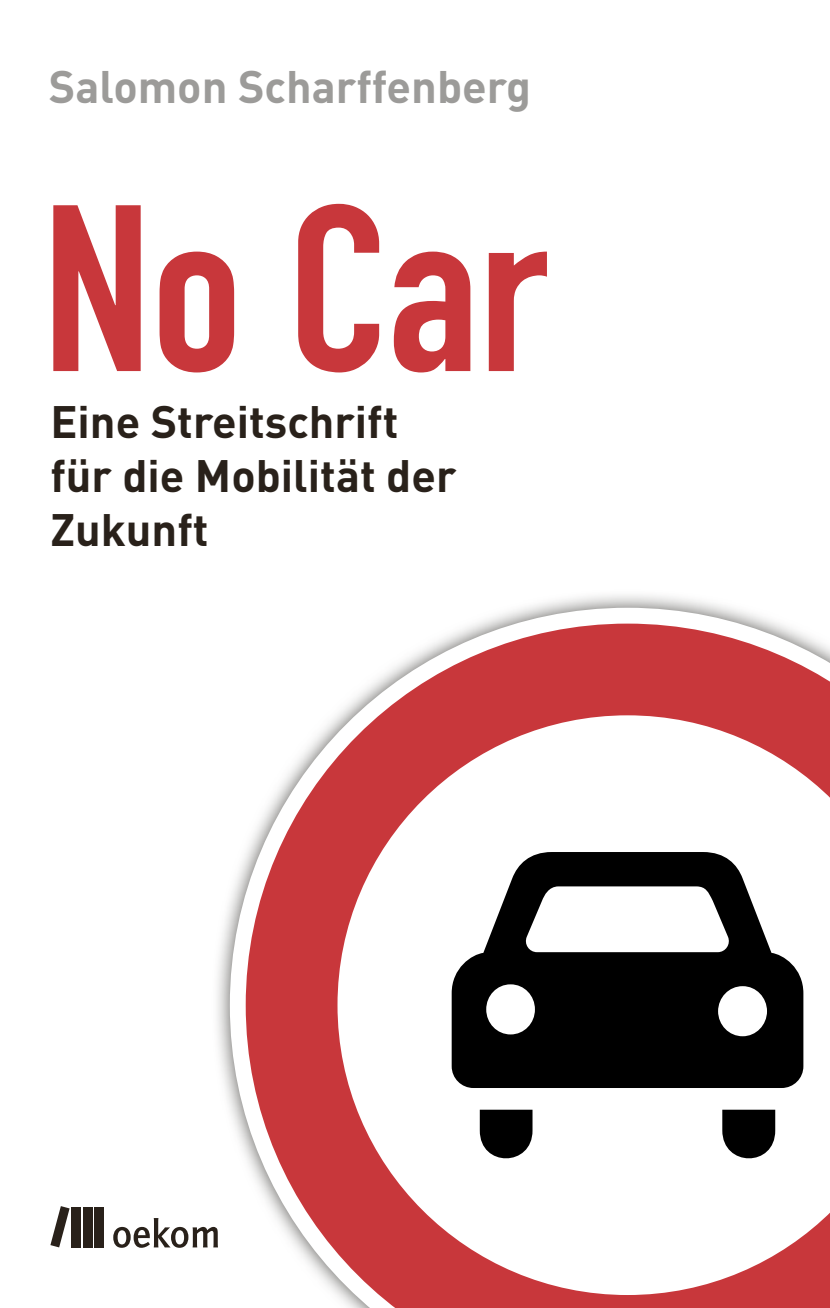
<style>
.page{position:relative;width:830px;height:1308px;background:#fff}
.page>*{position:absolute;margin:0;border:0;box-sizing:border-box;transform-origin:0 0}
.t1{font:700 232.88px "DIN Condensed";color:#c8373b;scale:1.05 1}
.t2{font:700 45px "DIN";color:#9c9b99}
.t3{font:700 44.77px/53.8px "DIN";color:#29211a}
</style>
<div class="page">
<svg style="left:230px;top:607px;width:556px;height:557px"></svg>
<svg style="left:245px;top:623px;width:584px;height:684px;fill:#c8373b"></svg>
<svg style="left:337px;top:715px;width:492px;height:580px"></svg>
<svg style="left:722px;top:1109px;width:52px;height:58px"></svg>
<svg style="left:479px;top:1109px;width:53px;height:58px"></svg>
<svg style="left:451px;top:852px;width:352px;height:236px;fill:#000"></svg>
<div style="left:95px;top:1207px;width:9px;height:40px;background:#29211a"></div>
<div style="left:83px;top:1207px;width:9px;height:40px;background:#29211a"></div>
<div style="left:72px;top:1207px;width:9px;height:40px;background:#29211a"></div>
<svg style="left:50px;top:1206px;width:20px;height:41px"></svg>
<svg style="left:113px;top:1218px;width:105px;height:29px"></svg>
<p class="t2" style="left:49px;top:56px;width:483px">Salomon Scharffenberg</p>
<h1 class="t1" style="left:43px;top:153px;width:481px">No Car</h1>
<p class="t3" style="left:50px;top:394px;width:407px">Eine Streitschrift für die Mobilität der<br>Zukunft</p>
</div>
